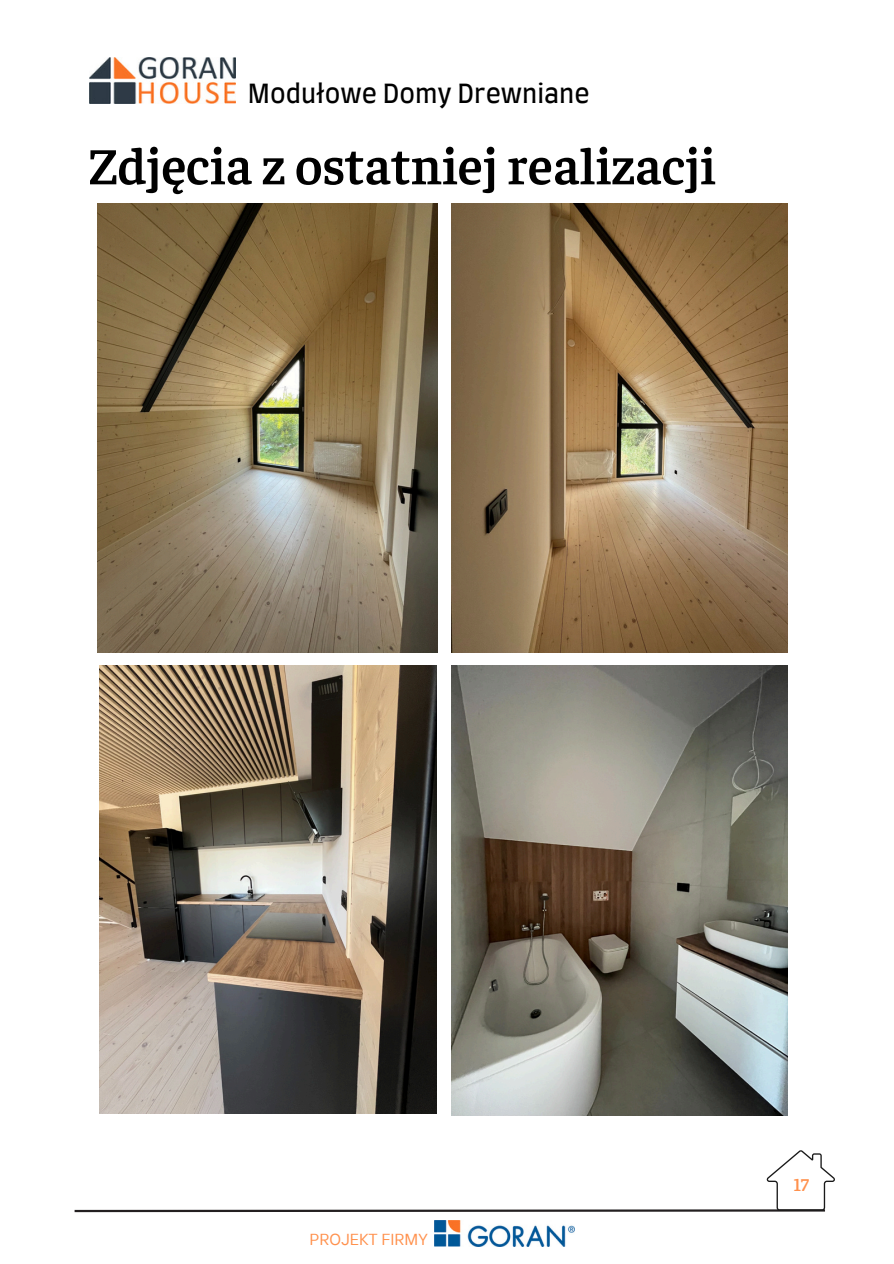
<style>
.page{position:relative;width:894px;height:1264px;background:#fff}
.page>*{position:absolute;margin:0;border:0;box-sizing:border-box;transform-origin:0 0}
.t1{font:600 52.5px "Faustina";color:#000}
.t2{font:25.2px "Farro";color:#000}
.t3{font:600 18px "Faustina";color:#ff914d}
.t4{font:15.9px "TT Interphases";color:#ff914d}
</style>
<div class="page">
<img style="left:97px;top:203px;width:340px;height:449px">
<img style="left:451px;top:203px;width:336px;height:449px">
<img style="left:99px;top:666px;width:337px;height:447px">
<img style="left:451px;top:666px;width:336px;height:449px">
<img style="left:89px;top:57px;width:147px;height:46px">
<img style="left:434px;top:1220px;width:140px;height:26px">
<svg style="left:74px;top:1150px;width:760px;height:63px"></svg>
<p class="t2" style="left:248px;top:82px;width:343px">Modułowe Domy Drewniane</p>
<p class="t1" style="left:89px;top:129px;width:628px">Zdjęcia z ostatniej realizacji</p>
<p class="t4" style="left:309px;top:1229px;width:120px">PROJEKT FIRMY</p>
<p class="t3" style="left:793px;top:1172px;width:17px">17</p>
</div>
